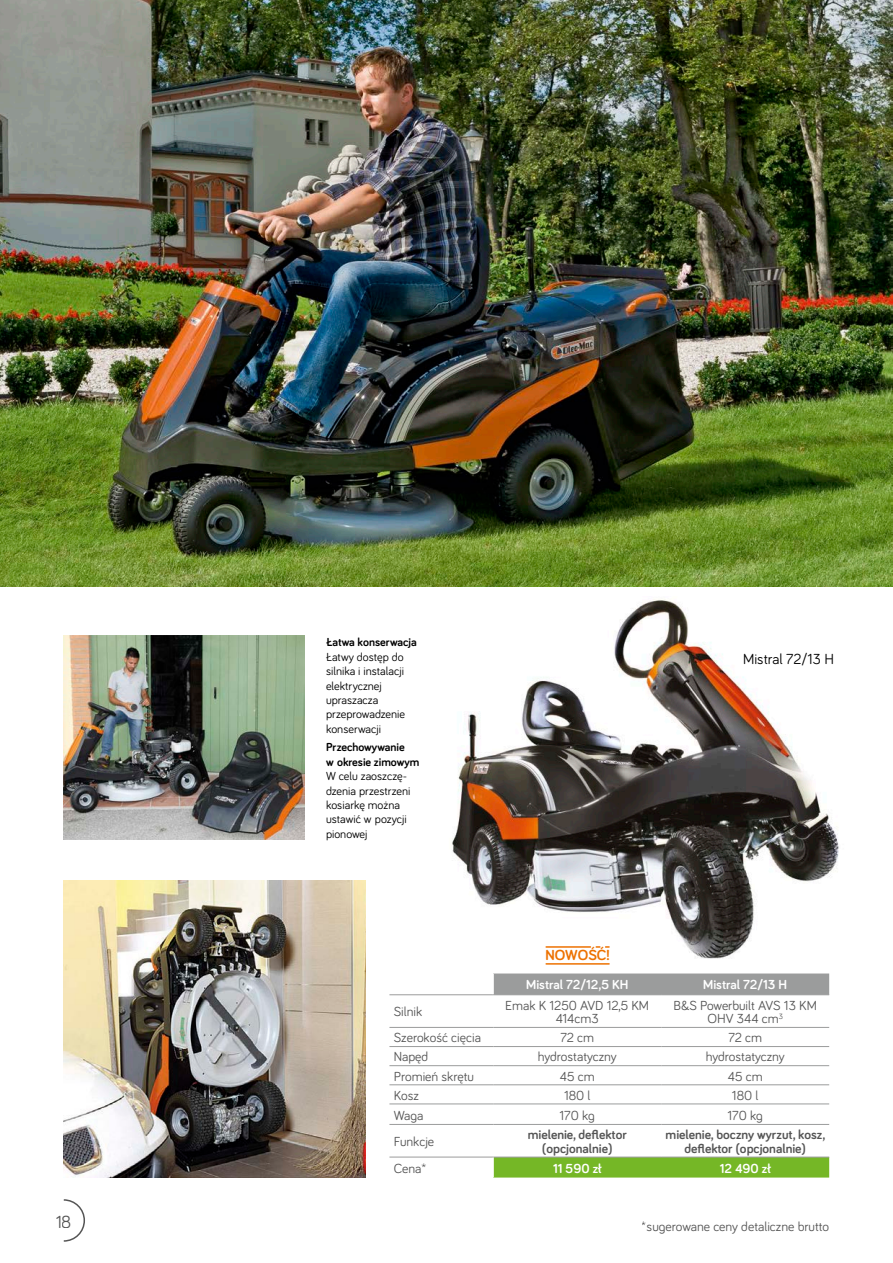
<style>
.page{position:relative;width:893px;height:1263px;background:#fff}
.page>*{position:absolute;margin:0;border:0;box-sizing:border-box;transform-origin:0 0}
.t1{font:18px "Bariol";color:#555}
._06_Oznaczenie_model{font:15px "Bariol";color:#000}
.Nowość{font:700 15px "Bariol";color:#ed7100}
.Tabela_DANE{font:13.5px/13.5px "Bariol";color:#555;text-align:center}
.Tabela_DANE-2{font:700 13.5px/13.5px "Bariol";color:#555;text-align:center}
.Tabela_BODY{font:13.5px "Bariol";color:#555}
._01_Tabela_nagłówek{font:700 13.5px "Bariol";color:#fff}
._03_Tabela_cena{font:700 13.5px "Bariol";color:#fff}
.t2{font:12px/14.4px "Bariol";color:#000}
.t3{font:700 12px/14.4px "Bariol";color:#000}
</style>
<div class="page">
<img style="left:452px;top:599px;width:387px;height:360px">
<img style="left:64px;top:636px;width:241px;height:203px">
<img style="left:64px;top:880px;width:302px;height:298px">
<hr style="left:389px;top:994px;width:104px;height:1px;background:#9b9c9c">
<hr style="left:389px;top:1027px;width:104px;height:1px;background:#9b9c9c">
<hr style="left:493px;top:1027px;width:168px;height:1px;background:#9b9c9c">
<hr style="left:661px;top:1027px;width:168px;height:1px;background:#9b9c9c">
<hr style="left:389px;top:1046px;width:104px;height:1px;background:#9b9c9c">
<hr style="left:493px;top:1046px;width:168px;height:1px;background:#9b9c9c">
<hr style="left:661px;top:1046px;width:168px;height:1px;background:#9b9c9c">
<hr style="left:389px;top:1065px;width:104px;height:1px;background:#9b9c9c">
<hr style="left:493px;top:1065px;width:168px;height:1px;background:#9b9c9c">
<hr style="left:661px;top:1065px;width:168px;height:1px;background:#9b9c9c">
<hr style="left:389px;top:1084px;width:104px;height:1px;background:#9b9c9c">
<hr style="left:493px;top:1084px;width:168px;height:1px;background:#9b9c9c">
<hr style="left:661px;top:1084px;width:168px;height:1px;background:#9b9c9c">
<hr style="left:389px;top:1103px;width:104px;height:1px;background:#9b9c9c">
<hr style="left:493px;top:1103px;width:168px;height:1px;background:#9b9c9c">
<hr style="left:661px;top:1103px;width:168px;height:1px;background:#9b9c9c">
<hr style="left:389px;top:1124px;width:104px;height:1px;background:#9b9c9c">
<hr style="left:493px;top:1124px;width:168px;height:1px;background:#9b9c9c">
<hr style="left:661px;top:1124px;width:168px;height:1px;background:#9b9c9c">
<hr style="left:389px;top:1157px;width:104px;height:1px;background:#9b9c9c">
<div style="left:493px;top:973px;width:336px;height:21px;background:#9b9c9c"></div>
<hr style="left:493px;top:994px;width:168px;height:1px;background:#9b9c9c">
<hr style="left:661px;top:994px;width:168px;height:1px;background:#9b9c9c">
<div style="left:493px;top:1157px;width:336px;height:20px;background:#75b726"></div>
<img style="left:0;top:0;width:893px;height:586px">
<hr style="left:546px;top:963px;width:63px;height:2px;background:#ed7100">
<hr style="left:546px;top:946px;width:44px;height:2px;background:#ed7100">
<svg style="left:63px;top:1199px;width:22px;height:43px"></svg>
<p class="t3" style="left:326px;top:635px;width:92px">Łatwa konserwacja</p>
<p class="t2" style="left:326px;top:649px;width:81px">Łatwy dostęp do silnika i instalacji elektrycznej upraszacza przeprowadzenie konserwacji</p>
<p class="t3" style="left:326px;top:740px;width:95px">Przechowywanie<br>w okresie zimowym</p>
<p class="t2" style="left:326px;top:768px;width:86px">W celu zaoszczę&shy;dzenia przestrzeni kosiarkę można ustawić w pozycji pionowej</p>
<p class="Nowość" style="left:545px;top:945px;width:66px">NOWOŚĆ!</p>
<p class="_06_Oznaczenie_model" style="left:743px;top:649px;width:93px">Mistral 72/13 H</p>
<p class="_01_Tabela_nagłówek" style="left:526px;top:976px;width:104px">Mistral 72/12,5 KH</p>
<p class="_01_Tabela_nagłówek" style="left:703px;top:976px;width:85px">Mistral 72/13 H</p>
<p class="Tabela_BODY" style="left:394px;top:1003px;width:30px">Silnik</p>
<p class="Tabela_DANE" style="left:505px;top:998px;width:146px">Emak K 1250 AVD 12,5 KM<br>414cm3</p>
<p class="Tabela_DANE" style="left:673px;top:998px;width:145px">B&amp;S Powerbuilt AVS 13 KM<br>OHV 344 cm<sup>3</sup></p>
<p class="Tabela_BODY" style="left:394px;top:1028px;width:89px">Szerokość cięcia</p>
<p class="Tabela_DANE" style="left:560px;top:1030px;width:35px">72 cm</p>
<p class="Tabela_DANE" style="left:728px;top:1030px;width:35px">72 cm</p>
<p class="Tabela_BODY" style="left:394px;top:1048px;width:36px">Napęd</p>
<p class="Tabela_DANE" style="left:538px;top:1049px;width:80px">hydrostatyczny</p>
<p class="Tabela_DANE" style="left:706px;top:1049px;width:80px">hydrostatyczny</p>
<p class="Tabela_BODY" style="left:394px;top:1067px;width:82px">Promień skrętu</p>
<p class="Tabela_DANE" style="left:560px;top:1069px;width:36px">45 cm</p>
<p class="Tabela_DANE" style="left:728px;top:1069px;width:36px">45 cm</p>
<p class="Tabela_BODY" style="left:394px;top:1086px;width:27px">Kosz</p>
<p class="Tabela_DANE" style="left:564px;top:1088px;width:28px">180 l</p>
<p class="Tabela_DANE" style="left:732px;top:1088px;width:28px">180 l</p>
<p class="Tabela_BODY" style="left:394px;top:1106px;width:31px">Waga</p>
<p class="Tabela_DANE" style="left:560px;top:1107px;width:37px">170 kg</p>
<p class="Tabela_DANE" style="left:727px;top:1107px;width:37px">170 kg</p>
<p class="Tabela_BODY" style="left:394px;top:1132px;width:42px">Funkcje</p>
<p class="Tabela_DANE-2" style="left:528px;top:1127px;width:100px">mielenie, deflektor (opcjonalnie)</p>
<p class="Tabela_DANE-2" style="left:666px;top:1127px;width:161px">mielenie, boczny wyrzut, kosz, deflektor (opcjonalnie)</p>
<p class="Tabela_BODY" style="left:394px;top:1159px;width:34px">Cena*</p>
<p class="_03_Tabela_cena" style="left:553px;top:1159px;width:50px">11 590 zł</p>
<p class="_03_Tabela_cena" style="left:720px;top:1159px;width:52px">12 490 zł</p>
<h1 class="t1" style="left:56px;top:1209px;width:18px">18</h1>
<p class="Tabela_DANE" style="left:642px;top:1219px;width:189px">*sugerowane ceny detaliczne brutto</p>
</div>
